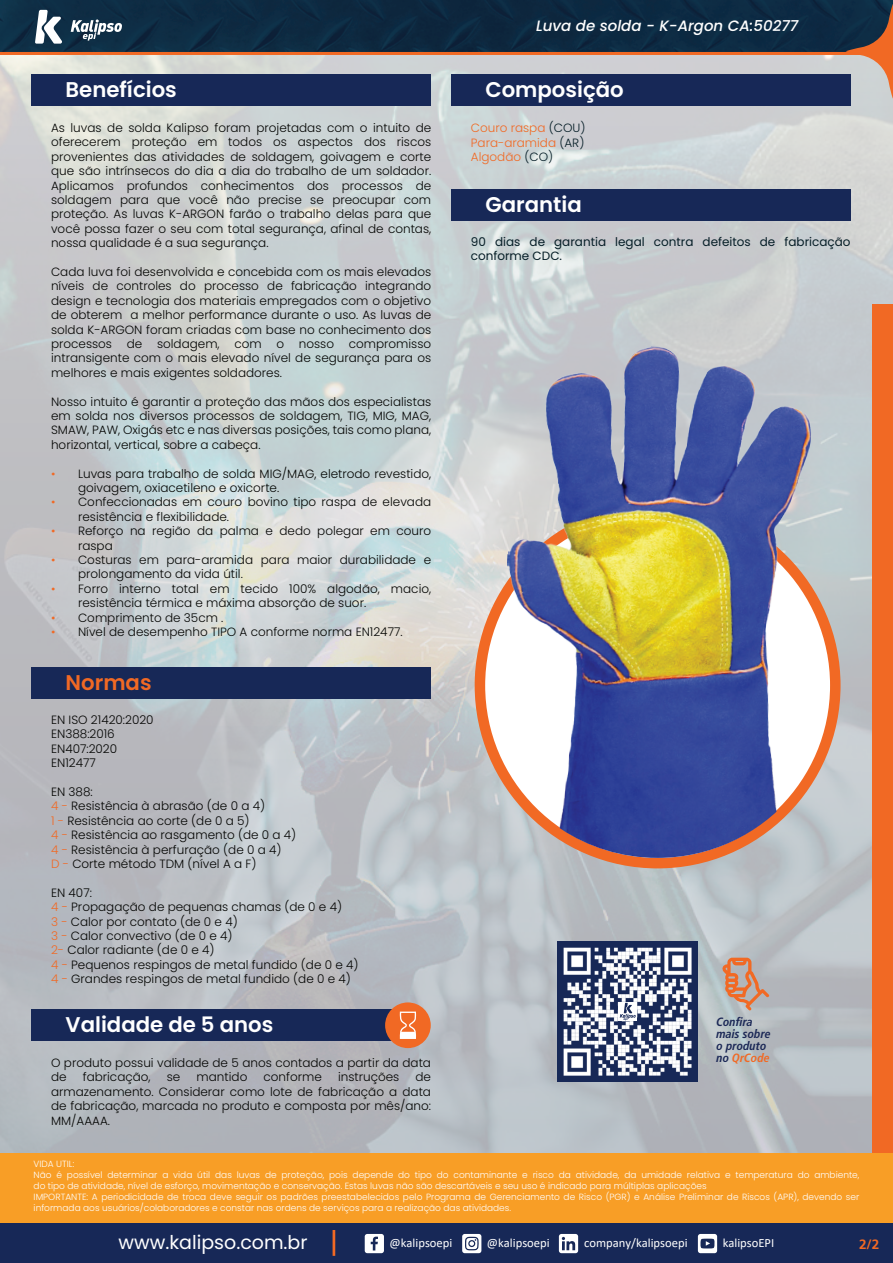
<style>
.page{position:relative;width:893px;height:1263px;background:#fff}
.page>*{position:absolute;margin:0;border:0;box-sizing:border-box;transform-origin:0 0}
.t1{font:600 21.3px "Poppins";color:#fff}
.t2{font:600 21.3px "Poppins";color:#f16924}
.t3{font:19.05px "Poppins";color:#fff}
.t4{font:italic 500 15px "Poppins";color:#fff}
.t5{font:700 13.5px "Frutiger LT Pro";color:#f16924}
.t6{font:12.6px "Calibri";color:#fff}
.t7{font:300 12px/14.4px "Poppins";color:#040503}
.t8{font:12px/14.4px "Poppins";color:#061e27}
.t9{font:300 12px/14.4px "Poppins";color:#f16924;text-align:justify}
.t10{font:italic 700 condensed 12px/12px "Frutiger LT Pro";color:#1b2856}
.t11{font:300 9px/10.8px "Poppins";color:#fff}
.s1{color:#f16924}
.s2{color:#061e27}
</style>
<div class="page">
<img style="left:0;top:55px;width:893px;height:1098px">
<div style="left:0;top:0;width:893px;height:53px;background:#0e2942"></div>
<div style="left:872px;top:304px;width:21px;height:959px;background:#f16924"></div>
<div style="left:0;top:1153px;width:893px;height:110px;background:#f89e26"></div>
<div style="left:0;top:1223px;width:893px;height:40px;background:#172857"></div>
<svg style="left:481px;top:509px;width:353px;height:353px"></svg>
<div style="left:365px;top:1234px;width:19px;height:19px;background:#fff;border-radius:3px"></div>
<svg style="left:371px;top:1236px;width:7px;height:14px"></svg>
<svg style="left:462px;top:1234px;width:19px;height:19px"></svg>
<svg style="left:465px;top:1237px;width:14px;height:13px"></svg>
<svg style="left:559px;top:1234px;width:19px;height:19px"></svg>
<svg style="left:562px;top:1237px;width:13px;height:13px"></svg>
<div style="left:698px;top:1234px;width:19px;height:19px;background:#fff;border-radius:3px"></div>
<svg style="left:700px;top:1238px;width:15px;height:10px"></svg>
<hr style="left:333px;top:1230px;width:2px;height:26px;background:#f16924">
<hr style="left:0;top:52px;width:867px;height:3px;background:#f16924">
<svg style="left:35px;top:10px;width:28px;height:34px"></svg>
<svg style="left:71px;top:19px;width:51px;height:22px"></svg>
<div style="left:31px;top:668px;width:400px;height:31px;background:#172857"></div>
<div style="left:31px;top:1009px;width:377px;height:32px;background:#172857"></div>
<div style="left:31px;top:75px;width:400px;height:31px;background:#172857"></div>
<div style="left:385px;top:1002px;width:46px;height:46px;background:#f16924;border-radius:50%"></div>
<svg style="left:400px;top:1011px;width:16px;height:28px"></svg>
<div style="left:451px;top:75px;width:399px;height:31px;background:#172857"></div>
<div style="left:451px;top:189px;width:399px;height:32px;background:#172857"></div>
<img style="left:553px;top:937px;width:149px;height:149px">
<div style="left:619px;top:1002px;width:18px;height:19px;background:#fff"></div>
<svg style="left:620px;top:1003px;width:16px;height:17px"></svg>
<svg style="left:722px;top:958px;width:47px;height:52px;background:#c79e8b"></svg>
<img style="left:496px;top:339px;width:317px;height:519px">
<svg style="left:845px;top:4px;width:48px;height:95px"></svg>
<h1 class="t1" style="left:66px;top:78px;width:113px">Benefícios</h1>
<p class="t7" style="left:51px;top:121px;width:382px;text-align:justify">As luvas de solda Kalipso foram projetadas com o intuito de oferecerem proteção em todos os aspectos dos riscos provenientes das atividades de soldagem, goivagem e corte que são intrínsecos do dia a dia do trabalho de um soldador.<br>Aplicamos profundos conhecimentos dos processos de soldagem para que você não precise se preocupar com proteção. As luvas K-ARGON farão o trabalho delas para que você possa fazer o seu com total segurança, afinal de contas, nossa qualidade é a sua segurança.</p>
<p class="t7" style="left:51px;top:265px;width:382px;text-align:justify">Cada luva foi desenvolvida e concebida com os mais elevados níveis de controles do processo de fabricação integrando design e tecnologia dos materiais empregados com o objetivo de obterem a melhor performance durante o uso. As luvas de solda K-ARGON foram criadas com base no conhecimento dos processos de soldagem, com o nosso compromisso intransigente com o mais elevado nível de segurança para os melhores e mais exigentes soldadores.</p>
<p class="t7" style="left:51px;top:394px;width:382px;text-align:justify">Nosso intuito é garantir a proteção das mãos dos especialistas em solda nos diversos processos de soldagem, TIG, MIG, MAG, SMAW, PAW, Oxigás etc e nas diversas posições, tais como plana, horizontal, vertical, sobre a cabeça.</p>
<p class="t7" style="left:78px;top:466px;width:355px;text-indent:-27px"><span class="s1">•</span> Luvas para trabalho de solda MIG/MAG, eletrodo revestido, goivagem, oxiacetileno e oxicorte.</p>
<p class="t7" style="left:78px;top:495px;width:355px;text-indent:-27px"><span class="s1">•</span> Confeccionadas em couro bovino tipo raspa de elevada resistência e flexibilidade .</p>
<p class="t7" style="left:78px;top:524px;width:355px;text-indent:-27px"><span class="s1">•</span> Reforço na região da palma e dedo polegar em couro raspa</p>
<p class="t7" style="left:78px;top:553px;width:355px;text-indent:-27px"><span class="s1">•</span> Costuras em para-aramida para maior durabilidade e prolongamento da vida útil .</p>
<p class="t7" style="left:78px;top:581px;width:355px;text-indent:-27px"><span class="s1">•</span> Forro interno total em tecido 100% algodão, macio, resistência térmica e máxima absorção de suor .</p>
<p class="t7" style="left:51px;top:610px;width:174px"><span class="s1">•</span> Comprimento de 35cm .</p>
<p class="t7" style="left:51px;top:625px;width:353px"><span class="s1">•</span> Nível de desempenho TIPO A conforme norma EN12477.</p>
<h1 class="t2" style="left:66px;top:670px;width:88px">Normas</h1>
<p class="t7" style="left:51px;top:713px;width:104px">EN ISO 21420:2020<br>EN388:2016<br>EN407:2020<br>EN12477</p>
<p class="t7" style="left:51px;top:785px;width:247px">EN 388:<br><span class="s1">4 -</span> Resistência à abrasão (de 0 a 4)<br><span class="s1">1 -</span> Resistência ao corte (de 0 a 5)<br><span class="s1">4 -</span> Resistência ao rasgamento (de 0 a 4)<br><span class="s1">4 -</span> Resistência à perfuração (de 0 a 4)<br><span class="s1">D -</span> Corte método TDM (nível A a F)</p>
<p class="t7" style="left:51px;top:885px;width:309px">EN 407:<br><span class="s1">4 -</span> Propagação de pequenas chamas (de 0 e 4)<br><span class="s1">3 -</span> Calor por contato (de 0 e 4)<br><span class="s1">3 -</span> Calor convectivo (de 0 e 4)<br><span class="s1">2-</span> Calor radiante (de 0 e 4)<br><span class="s1">4 -</span> Pequenos respingos de metal fundido (de 0 e 4)<br><span class="s1">4 -</span> Grandes respingos de metal fundido (de 0 e 4)</p>
<h1 class="t1" style="left:66px;top:1012px;width:209px">Validade de 5 anos</h1>
<p class="t7" style="left:51px;top:1056px;width:381px">O produto possui validade de 5 anos contados a partir da data de</p>
<p class="t7" style="left:83px;top:1070px;width:69px">fabricação,</p>
<p class="t7" style="left:167px;top:1070px;width:15px">se</p>
<p class="t7" style="left:197px;top:1070px;width:52px">mantido</p>
<p class="t7" style="left:264px;top:1070px;width:60px">conforme</p>
<p class="t7" style="left:338px;top:1070px;width:63px">instruções</p>
<p class="t7" style="left:51px;top:1070px;width:382px;text-align:justify;text-indent:364px">de armazenamento. Considerar como lote de fabricação a data de fabricação, marcada no produto e composta por mês/ano:<br>MM/AAAA.</p>
<p class="t4" style="left:536px;top:17px;width:264px">Luva de solda - K-Argon CA:50277</p>
<h1 class="t1" style="left:485px;top:78px;width:140px">Composição</h1>
<p class="t9" style="left:471px;top:121px;width:116px">Couro raspa <span class="s2">(COU)<br></span>Para-aramida <span class="s2">(AR)<br></span>Algodão <span class="s2">(CO)</span></p>
<h1 class="t1" style="left:485px;top:192px;width:98px">Garantia</h1>
<p class="t8" style="left:471px;top:234px;width:381px">90 dias de garantia legal contra defeitos de fabricação conforme CDC.</p>
<p class="t10" style="left:716px;top:1016px;width:56px">Confira mais sobre o produto no <span class="s1">QrCode</span></p>
<p class="t11" style="left:34px;top:1159px;width:827px">VIDA UTIL:<br>Não é possível determinar a vida útil das luvas de proteção, pois depende do tipo do contaminante e risco da atividade, da umidade relativa e temperatura do ambiente, do tipo de atividade, nível de esforço, movimentação e conservação. Estas luvas não são descartáveis e seu uso é indicado para múltiplas aplicações<br>IMPORTANTE: A periodicidade de troca deve seguir os padrões preestabelecidos pelo Programa de Gerenciamento de Risco (PGR) e Análise Preliminar de Riscos (APR), devendo ser informada aos usuários/colaboradores e constar nas ordens de serviços para a realização das atividades.</p>
<h2 class="t3" style="left:119px;top:1231px;width:190px">www.kalipso.com.br</h2>
<p class="t6" style="left:390px;top:1234px;width:64px">@kalipsoepi</p>
<p class="t6" style="left:487px;top:1234px;width:64px">@kalipsoepi</p>
<p class="t6" style="left:584px;top:1234px;width:105px">company/kalipsoepi</p>
<p class="t6" style="left:723px;top:1234px;width:53px">kalipsoEPI</p>
<p class="t5" style="left:859px;top:1236px;width:22px">2/2</p>
</div>
